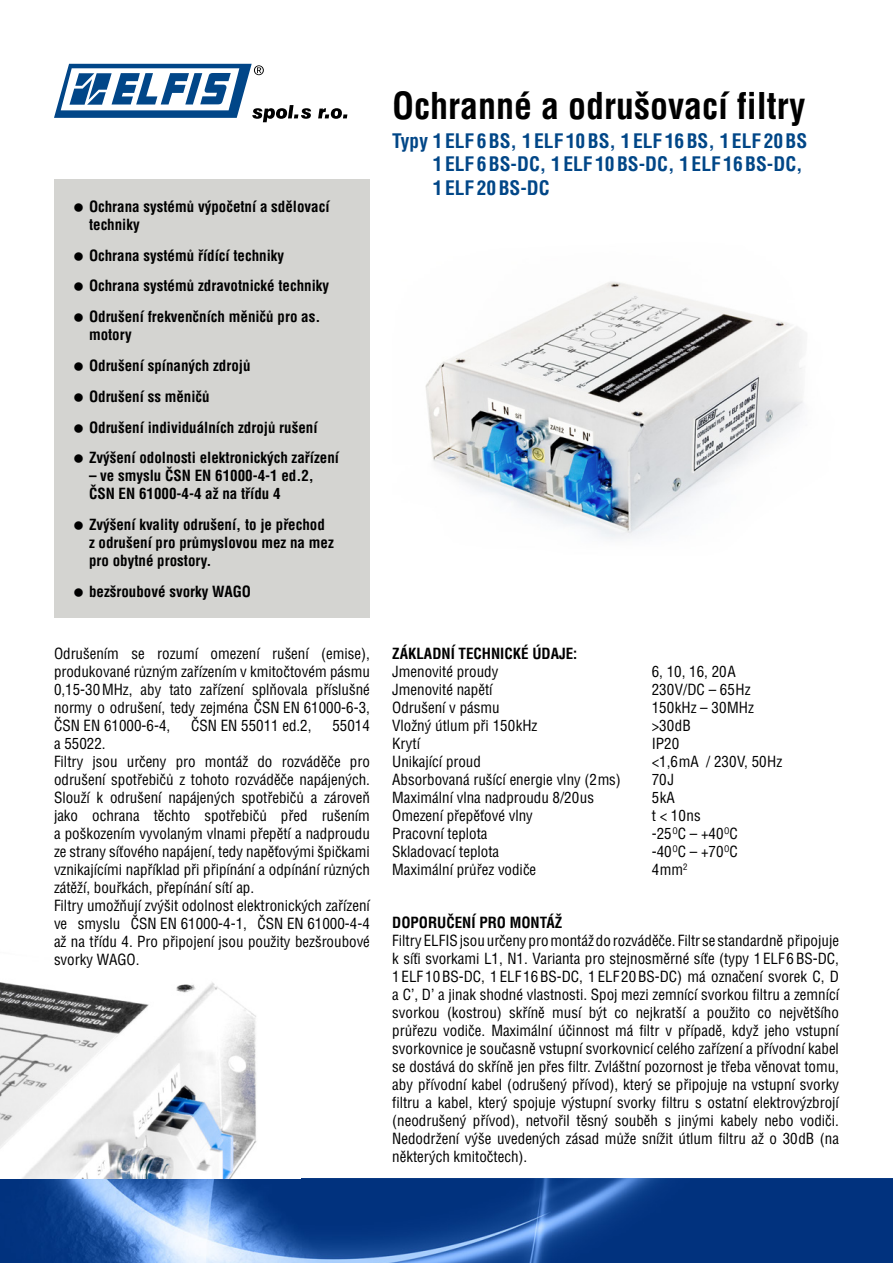
<style>
.page{position:relative;width:893px;height:1263px;background:#fff}
.page>*{position:absolute;margin:0;border:0;box-sizing:border-box;transform-origin:0 0}
.t1{font:700 36px "Switzerland Condensed";color:#000}
.t2{font:700 19.5px/23.4px "Switzerland Condensed";color:#004687}
.Elfis_tecnicke_udaje{font:15px/18px "Switzerland Condensed";color:#000;text-align:justify}
.Elfis_tecnicke_udaje-2{font:700 15px/18px "Switzerland Condensed";color:#000}
</style>
<div class="page">
<img style="left:0;top:1179px;width:893px;height:84px">
<svg style="left:318px;top:108px;width:29px;height:11px"></svg>
<svg style="left:54px;top:64px;width:257px;height:58px"></svg>
<img style="left:0;top:982px;width:257px;height:197px">
<div style="left:54px;top:179px;width:316px;height:438px;background:#d4d4d1"></div>
<img style="left:425px;top:281px;width:378px;height:258px">
<p class="Elfis_tecnicke_udaje-2" style="left:89px;top:197px;width:242px">Ochrana systémů výpočetní a sdělovací techniky</p>
<p class="Elfis_tecnicke_udaje-2" style="left:89px;top:246px;width:197px">Ochrana systémů řídící techniky</p>
<p class="Elfis_tecnicke_udaje-2" style="left:89px;top:277px;width:242px">Ochrana systémů zdravotnické techniky</p>
<p class="Elfis_tecnicke_udaje-2" style="left:89px;top:308px;width:233px">Odrušení frekvenčních měničů pro as. motory</p>
<p class="Elfis_tecnicke_udaje-2" style="left:89px;top:356px;width:163px">Odrušení spínaných zdrojů</p>
<p class="Elfis_tecnicke_udaje-2" style="left:89px;top:387px;width:122px">Odrušení ss měničů</p>
<p class="Elfis_tecnicke_udaje-2" style="left:89px;top:418px;width:230px">Odrušení individuálních zdrojů rušení</p>
<p class="Elfis_tecnicke_udaje-2" style="left:89px;top:449px;width:252px">Zvýšení odolnosti elektronických zařízení</p>
<p class="Elfis_tecnicke_udaje-2" style="left:89px;top:467px;width:226px">– ve smyslu ČSN EN 61000-4-1 ed.2,<br>ČSN EN 61000-4-4 až na třídu 4</p>
<p class="Elfis_tecnicke_udaje-2" style="left:89px;top:515px;width:246px">Zvýšení kvality odrušení, to je přechod z odrušení pro průmyslovou mez na mez pro obytné prostory.</p>
<p class="Elfis_tecnicke_udaje-2" style="left:89px;top:582px;width:164px">bezšroubové svorky WAGO</p>
<p class="Elfis_tecnicke_udaje" style="left:54px;top:645px;width:317px">Odrušením se rozumí omezení rušení (emise), produkované různým zařízením v kmitočtovém pásmu 0,15-30MHz, aby tato zařízení splňovala příslušné normy o odrušení, tedy zejména ČSN EN 61000‑6‑3, ČSN EN 61000-6-4,</p>
<p class="Elfis_tecnicke_udaje" style="left:191px;top:717px;width:122px">ČSN EN 55011 ed.2,</p>
<p class="Elfis_tecnicke_udaje" style="left:332px;top:717px;width:39px">55014</p>
<p class="Elfis_tecnicke_udaje" style="left:54px;top:735px;width:53px">a 55022.</p>
<p class="Elfis_tecnicke_udaje" style="left:54px;top:753px;width:317px">Filtry jsou určeny pro montáž do rozváděče pro odrušení spotřebičů z tohoto rozváděče napájených.<br>Slouží k odrušení napájených spotřebičů a zároveň jako ochrana těchto spotřebičů před rušením a poškozením vyvolaným vlnami přepětí a nadproudu ze strany síťového napájení, tedy napěťovými špičkami vznikajícími například při připínání a odpínání různých zátěží, bouřkách, přepínání sítí ap.</p>
<p class="Elfis_tecnicke_udaje" style="left:54px;top:897px;width:317px">Filtry umožňují zvýšit odolnost elektronických zařízení ve smyslu ČSN EN 61000-4-1, ČSN EN 61000-4-4 až na třídu 4. Pro připojení jsou použity bezšroubové svorky WAGO.</p>
<p class="t1" style="left:392px;top:84px;width:415px">Ochranné a odrušovací filtry</p>
<p class="t2" style="left:433px;top:129px;width:376px;text-indent:-41px">Typy 1ELF6BS, 1 ELF 10BS, 1 ELF16BS, 1 ELF20BS<br>1 ELF 6BS-DC, 1 ELF10BS-DC, 1 ELF 16BS-DC,<br>1 ELF 20BS-DC</p>
<p class="Elfis_tecnicke_udaje-2" style="left:392px;top:645px;width:187px">ZÁKLADNÍ TECHNICKÉ ÚDAJE:</p>
<p class="Elfis_tecnicke_udaje" style="left:392px;top:663px;width:108px">Jmenovité proudy</p>
<p class="Elfis_tecnicke_udaje" style="left:652px;top:663px;width:85px">6, 10, 16, 20A</p>
<p class="Elfis_tecnicke_udaje" style="left:392px;top:681px;width:102px">Jmenovité napětí</p>
<p class="Elfis_tecnicke_udaje" style="left:652px;top:681px;width:100px">230V/DC – 65Hz</p>
<p class="Elfis_tecnicke_udaje" style="left:392px;top:699px;width:109px">Odrušení v pásmu</p>
<p class="Elfis_tecnicke_udaje" style="left:652px;top:699px;width:104px">150kHz – 30MHz</p>
<p class="Elfis_tecnicke_udaje" style="left:392px;top:717px;width:147px">Vložný útlum při 150kHz</p>
<p class="Elfis_tecnicke_udaje" style="left:652px;top:717px;width:40px">&gt;30dB</p>
<p class="Elfis_tecnicke_udaje" style="left:392px;top:735px;width:29px">Krytí</p>
<p class="Elfis_tecnicke_udaje" style="left:652px;top:735px;width:29px">IP20</p>
<p class="Elfis_tecnicke_udaje" style="left:392px;top:753px;width:90px">Unikající proud</p>
<p class="Elfis_tecnicke_udaje" style="left:652px;top:753px;width:132px">&lt;1,6mA / 230V, 50Hz</p>
<p class="Elfis_tecnicke_udaje" style="left:392px;top:771px;width:230px">Absorbovaná rušící energie vlny (2ms)</p>
<p class="Elfis_tecnicke_udaje" style="left:652px;top:771px;width:24px">70J</p>
<p class="Elfis_tecnicke_udaje" style="left:392px;top:789px;width:203px">Maximální vlna nadproudu 8/20us</p>
<p class="Elfis_tecnicke_udaje" style="left:652px;top:789px;width:25px">5kA</p>
<p class="Elfis_tecnicke_udaje" style="left:392px;top:807px;width:142px">Omezení přepěťové vlny</p>
<p class="Elfis_tecnicke_udaje" style="left:652px;top:807px;width:50px">t &lt; 10ns</p>
<p class="Elfis_tecnicke_udaje" style="left:392px;top:825px;width:97px">Pracovní teplota</p>
<p class="Elfis_tecnicke_udaje" style="left:652px;top:825px;width:88px">-25<sup>O</sup>C – +40<sup>O</sup>C</p>
<p class="Elfis_tecnicke_udaje" style="left:392px;top:843px;width:108px">Skladovací teplota</p>
<p class="Elfis_tecnicke_udaje" style="left:652px;top:843px;width:88px">-40<sup>O</sup>C – +70<sup>O</sup>C</p>
<p class="Elfis_tecnicke_udaje" style="left:392px;top:861px;width:145px">Maximální průřez vodiče</p>
<p class="Elfis_tecnicke_udaje" style="left:652px;top:861px;width:37px">4mm<sup>2</sup></p>
<p class="Elfis_tecnicke_udaje-2" style="left:392px;top:914px;width:172px">DOPORUČENÍ PRO MONTÁŽ</p>
<p class="Elfis_tecnicke_udaje" style="left:392px;top:932px;width:448px">Filtry ELFIS jsou určeny pro montáž do rozváděče. Filtr se standardně připojuje k síťi svorkami L1, N1. Varianta pro stejnosměrné síťe (typy 1ELF 6BS-DC, 1 ELF 10BS-DC, 1ELF 16BS-DC, 1ELF 20BS-DC) má označení svorek C, D a C', D' a jinak shodné vlastnosti. Spoj mezi zemnící svorkou filtru a zemnící svorkou (kostrou) skříně musí být co nejkratší a použito co největšího průřezu vodiče. Maximální účinnost má filtr v případě, když jeho vstupní svorkovnice je současně vstupní svorkovnicí celého zařízení a přívodní kabel se dostává do skříně jen přes filtr. Zvláštní pozornost je třeba věnovat tomu, aby přívodní kabel (odrušený přívod), který se připojuje na vstupní svorky filtru a kabel, který spojuje výstupní svorky filtru s ostatní elektrovýzbrojí (neodrušený přívod), netvořil těsný souběh s jinými kabely nebo vodiči.<br>Nedodržení výše uvedených zásad může snížit útlum filtru až o 30dB (na některých kmitočtech).</p>
</div>
